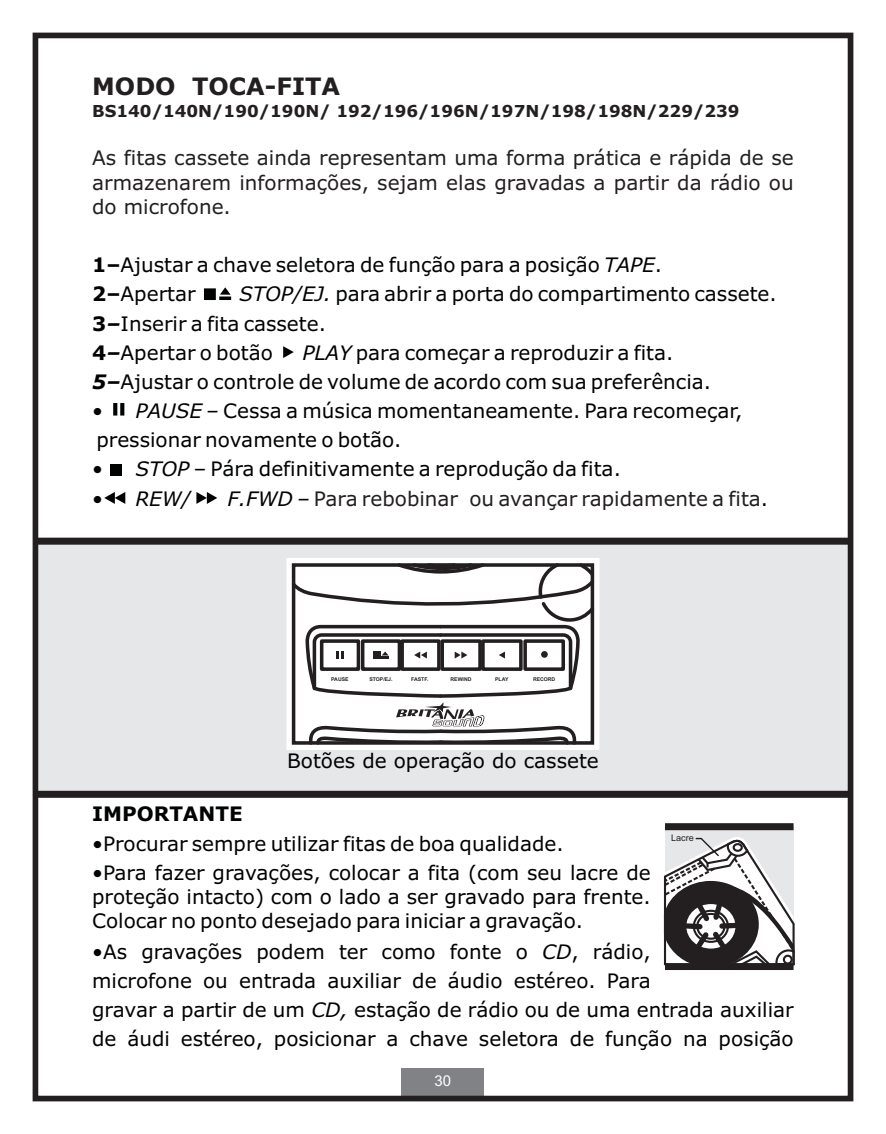
<style>
.page{position:relative;width:886px;height:1134px;background:#fff}
.page>*{position:absolute;margin:0;border:0;box-sizing:border-box;transform-origin:0 0}
.t1{font:700 24px "Verdana";color:#231f20}
.t2{font:20px/29.2px "Verdana";color:#010202}
.t3{font:20px/24.2px "Verdana";color:#231f20;text-align:justify}
.t4{font:700 20px "Verdana";color:#010202}
.t5{font:italic 20px "Verdana";color:#010202}
.t6{font:700 16.5px "Verdana";color:#231f20}
.t7{font:15px "Arial";color:#fff}
.t8{font:9px "Arial";color:#231f20}
.t9{font:700 5.25px "Arial";color:#231f20}
.s1{font-weight:700}
.s2{font-style:italic}
.s3{font-weight:700;font-style:italic}
.s4{font-style:normal}
.s5{font-style:italic;color:#010202}
.s6{color:#010202}
</style>
<div class="page">
<div style="left:402px;top:1068px;width:82px;height:30px;background:#808285"></div>
<div style="left:35px;top:541px;width:815px;height:253px;background:#e6e7e9"></div>
<div style="left:35px;top:538px;width:815px;height:7px;background:#231f20"></div>
<div style="left:35px;top:791px;width:815px;height:7px;background:#231f20"></div>
<svg style="left:286px;top:558px;width:314px;height:192px;background:#fdfdfd"></svg>
<svg style="left:289px;top:560px;width:308px;height:187px;background:#cfcece"></svg>
<div style="left:665px;top:827px;width:128px;height:139px;background:linear-gradient(to right,#e6e7e9,#e6e7e9)"></div>
<div style="left:665px;top:823px;width:128px;height:7px;background:#231f20"></div>
<div style="left:665px;top:963px;width:128px;height:7px;background:#231f20"></div>
<svg style="left:663px;top:836px;width:132px;height:131px"></svg>
<svg style="left:204px;top:287px;width:27px;height:13px"></svg>
<svg style="left:120px;top:403px;width:4px;height:13px"></svg>
<svg style="left:113px;top:403px;width:4px;height:13px"></svg>
<svg style="left:283px;top:346px;width:11px;height:12px"></svg>
<svg style="left:104px;top:492px;width:21px;height:12px"></svg>
<svg style="left:196px;top:492px;width:21px;height:12px"></svg>
<div style="left:110px;top:464px;width:12px;height:11px;background:#010202"></div>
<div style="left:33px;top:33px;width:820px;height:1068px;border:6px solid #231f20"></div>
<p class="t1" style="left:92px;top:77px;width:249px">MODO TOCA-FITA</p>
<p class="t6" style="left:92px;top:104px;width:649px">BS140/140N/190/190N/ 192/196/196N/197N/198/198N/229/239</p>
<p class="t3" style="left:92px;top:148px;width:703px">As fitas cassete ainda representam uma forma prática e rápida de se armazenarem informações, sejam elas gravadas a partir da rádio ou do microfone.</p>
<p class="t2" style="left:92px;top:252px;width:571px"><span class="s1">1–</span>Ajustar a chave seletora de função para a posição <span class="s2">TAPE</span>.<br><span class="s1">2–</span>Apertar</p>
<p class="t2" style="left:92px;top:281px;width:686px;text-indent:147px"><span class="s2">STOP/EJ.</span> para abrir a porta do compartimento cassete.<br><span class="s1">3</span><span class="s3">–</span>Inserir a fita cassete.<br><span class="s1">4</span><span class="s3">–</span>Apertar o botão</p>
<p class="t2" style="left:92px;top:340px;width:620px;text-indent:210px"><span class="s2">PLAY</span> para começar a reproduzir a fita.<br><span class="s3">5–</span>Ajustar o controle de volume de acordo com sua preferência.</p>
<p class="t2" style="left:92px;top:398px;width:652px">• <span class="s2">PAUSE –</span> Cessa a música momentaneamente. Para recomeçar, pressionar novamente o botão.</p>
<p class="t2" style="left:92px;top:456px;width:530px">• <span class="s2">STOP –</span> Pára definitivamente a reprodução da fita.</p>
<p class="t5" style="left:92px;top:490px;width:100px"><span class="s4">•</span> REW/</p>
<p class="t3" style="left:227px;top:488px;width:542px"><span class="s5">F.FWD –</span> Para rebobinar ou avançar rapidamente a fita<span class="s6">.</span></p>
<p class="t9" style="left:331px;top:677px;width:19px">PAUSE</p>
<p class="t9" style="left:369px;top:677px;width:25px">STOP/EJ.</p>
<p class="t9" style="left:411px;top:677px;width:19px">FAST F.</p>
<p class="t9" style="left:451px;top:677px;width:22px">REWIND</p>
<p class="t9" style="left:495px;top:677px;width:15px">PLAY</p>
<p class="t9" style="left:533px;top:677px;width:24px">RECORD</p>
<p class="t2" style="left:287px;top:748px;width:313px">Botões de operação do cassete</p>
<p class="t4" style="left:92px;top:806px;width:152px">IMPORTANTE</p>
<p class="t2" style="left:92px;top:830px;width:473px">•Procurar sempre utilizar fitas de boa qualidade.</p>
<p class="t2" style="left:92px;top:862px;width:560px;line-height:24.2px;text-align:justify">•Para fazer gravações, colocar a fita (com seu lacre de proteção intacto) com o lado a ser gravado para frente.<br>Colocar no ponto desejado para iniciar a gravação.</p>
<p class="t2" style="left:92px;top:938px;width:703px">•As gravações podem ter como fonte o <span class="s2">CD</span>, rádio,<br>microfone ou entrada auxiliar de áudio estéreo. Para<br>gravar a partir de um <span class="s2">CD,</span> estação de rádio ou de uma entrada auxiliar de áudi estéreo, posicionar a chave seletora de função na posição</p>
<p class="t8" style="left:671px;top:834px;width:24px">Lacre</p>
<p class="t7" style="left:435px;top:1075px;width:18px">30</p>
</div>
